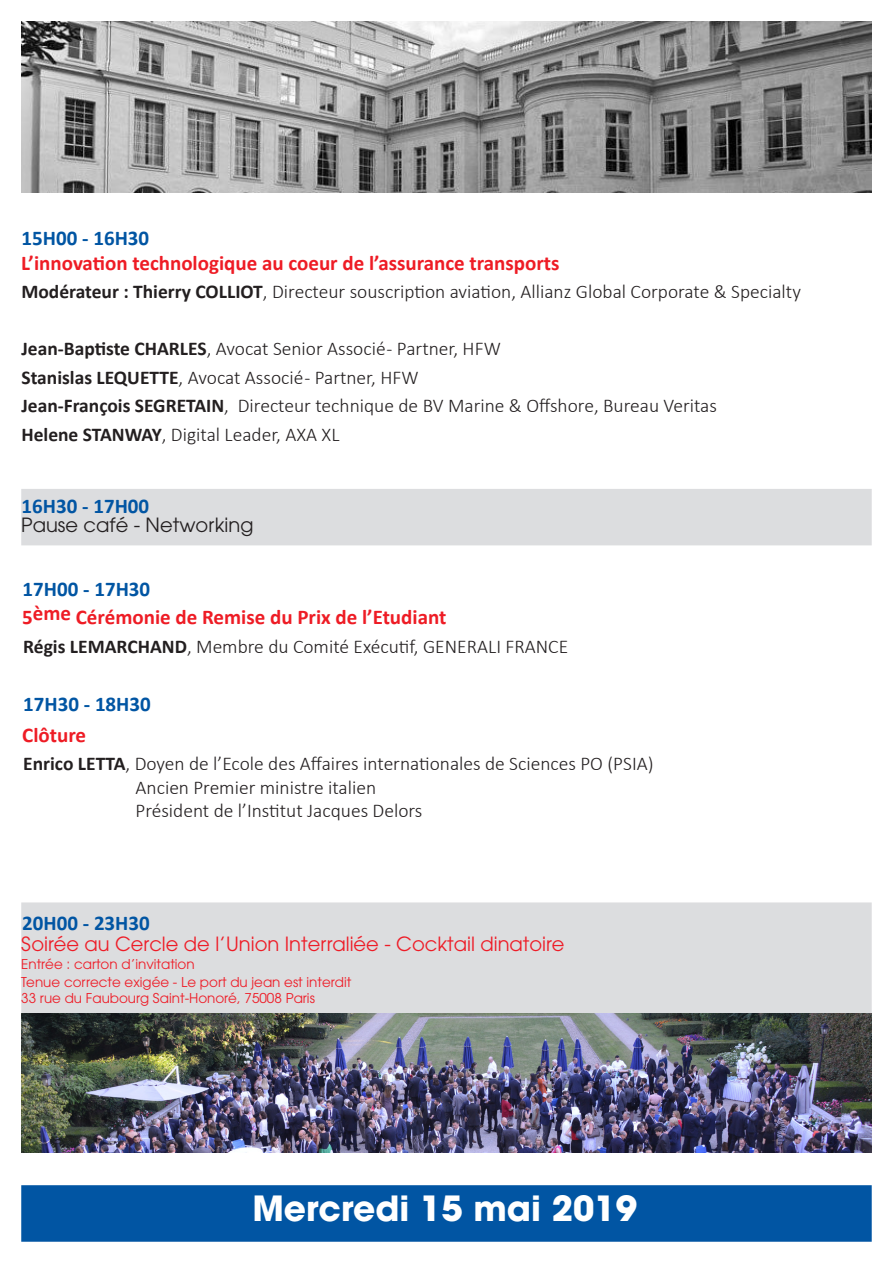
<style>
.page{position:relative;width:893px;height:1263px;background:#fff}
.page>*{position:absolute;margin:0;border:0;box-sizing:border-box;transform-origin:0 0}
.t1{font:700 34.5px "ITC Avant Garde Pro";color:#fff}
.t2{font:700 21px "Calibri";color:#ee1c25}
.t3{font:700 21px "Calibri";color:#0155a3}
.t4{font:300 19.5px "Calibri";color:#231f20}
.t5{font:19.5px "ITC Avant Garde Pro";color:#ee1c27}
.t6{font:19.5px "ITC Avant Garde Pro";color:#231f20}
.t7{font:13.5px "ITC Avant Garde Pro";color:#ee1c27}
.s1{font-weight:700}
</style>
<div class="page">
<div style="left:21px;top:902px;width:851px;height:112px;background:#dcdddf;border:2px solid #dcdddf"></div>
<div style="left:21px;top:489px;width:851px;height:56px;background:#dcdddf"></div>
<img style="left:21px;top:1014px;width:851px;height:138px">
<img style="left:21px;top:21px;width:851px;height:172px">
<div style="left:21px;top:1185px;width:851px;height:57px;background:#0155a3;border:2px solid #0155a3"></div>
<p class="t3" style="left:22px;top:224px;width:129px">15H00 - 16H30</p>
<p class="t4" style="left:21px;top:280px;width:781px"><span class="s1">Modérateur : Thierry COLLIOT</span>, Directeur souscription aviation, Allianz Global Corporate &amp; Specialty</p>
<p class="t2" style="left:21px;top:248px;width:540px">L’innovation technologique au coeur de l’assurance transports</p>
<p class="t4" style="left:21px;top:337px;width:481px"><span class="s1">Jean-Baptiste CHARLES</span>, Avocat Senior Associé - Partner, HFW</p>
<p class="t4" style="left:21px;top:365px;width:399px"><span class="s1">Stanislas LEQUETTE</span>, Avocat Associé - Partner, HFW</p>
<p class="t4" style="left:21px;top:394px;width:697px"><span class="s1">Jean-François SEGRETAIN</span>, Directeur technique de BV Marine &amp; Offshore, Bureau Veritas</p>
<p class="t4" style="left:21px;top:422px;width:320px"><span class="s1">Helene STANWAY</span>, Digital Leader, AXA XL</p>
<p class="t3" style="left:22px;top:492px;width:129px">16H30 - 17H00</p>
<p class="t6" style="left:21px;top:512px;width:234px">Pause café - Networking</p>
<p class="t3" style="left:23px;top:575px;width:129px">17H00 - 17H30</p>
<p class="t2" style="left:22px;top:602px;width:426px">5ème Cérémonie de Remise du Prix de l’Etudiant</p>
<p class="t4" style="left:23px;top:634px;width:546px"><span class="s1">Régis LEMARCHAND</span>, Membre du Comité Exécutif, GENERALI FRANCE</p>
<p class="t3" style="left:23px;top:690px;width:129px">17H30 - 18H30</p>
<p class="t2" style="left:22px;top:720px;width:65px">Clôture</p>
<p class="t4" style="left:23px;top:752px;width:632px"><span class="s1">Enrico LETTA</span>, Doyen de l’Ecole des Affaires internationales de Sciences PO (PSIA)</p>
<p class="t4" style="left:136px;top:775px;width:242px">Ancien Premier ministre italien</p>
<p class="t4" style="left:136px;top:799px;width:288px">Président de l’Institut Jacques Delors</p>
<p class="t3" style="left:22px;top:908px;width:129px">20H00 - 23H30</p>
<p class="t5" style="left:21px;top:931px;width:545px">Soirée au Cercle de l’Union Interraliée - Cocktail dinatoire</p>
<p class="t7" style="left:21px;top:955px;width:175px">Entrée : carton d’invitation</p>
<p class="t7" style="left:21px;top:973px;width:332px">Tenue correcte exigée - Le port du jean est interdit</p>
<p class="t7" style="left:21px;top:990px;width:295px">33 rue du Faubourg Saint-Honoré, 75008 Paris</p>
<p class="t1" style="left:252px;top:1185px;width:386px">Mercredi 15 mai 2019</p>
</div>
